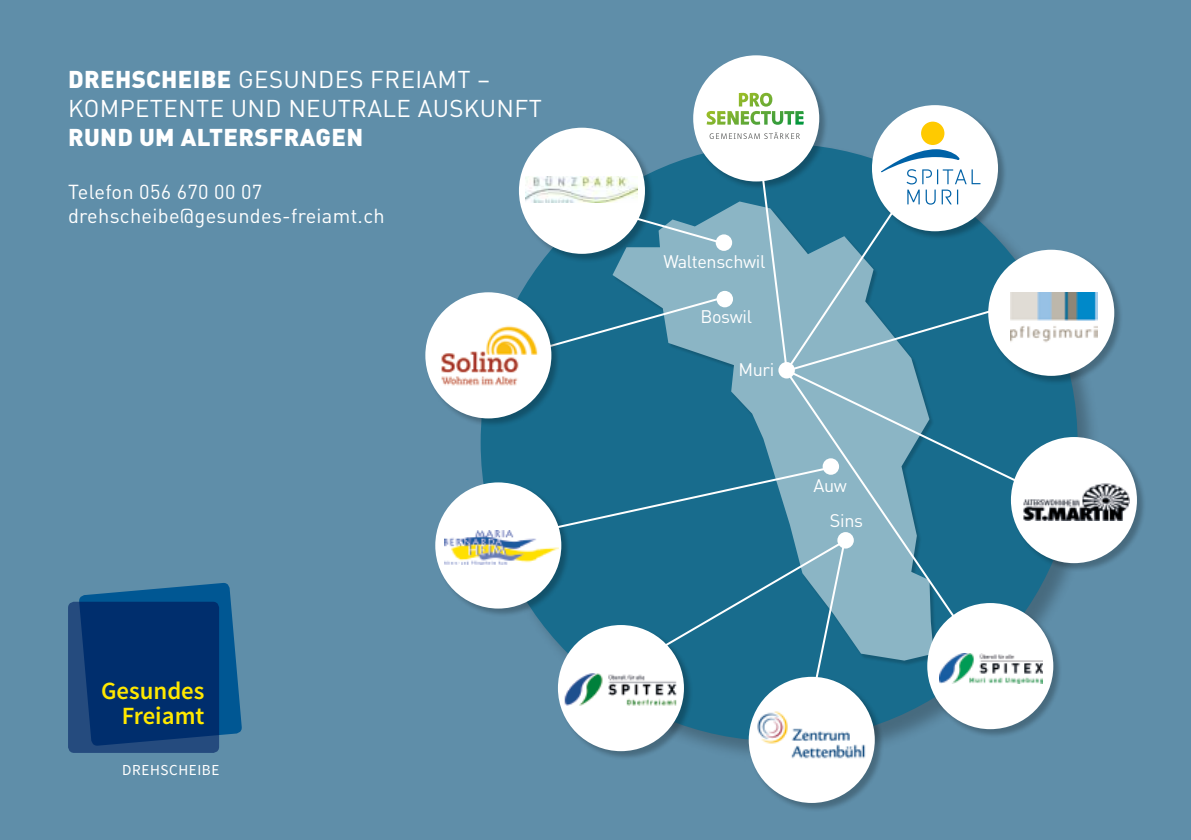
<style>
.page{position:relative;width:1191px;height:840px;background:#fff}
.page>*{position:absolute;margin:0;border:0;box-sizing:border-box;transform-origin:0 0}
.t1{font:600 24.8px/24.8px "Source Sans Pro";color:#ffe800;text-align:right}
.t2{font:24px/28.8px "DIN";letter-spacing:.015em;color:#fff}
.t3{font:900 24px "DIN";letter-spacing:.015em;color:#fff}
.t4{font:20px/24px "DIN";letter-spacing:.015em;color:#fff}
.t5{font:18px "DIN";letter-spacing:-.02em;color:#fff}
.t6{font:15.2px "Source Sans Pro";letter-spacing:.04em;color:#fff}
.s1{font-weight:900}
</style>
<div class="page">
<div style="left:0;top:0;width:1191px;height:839px;background:#5f8ea9"></div>
<div style="left:480px;top:143px;width:620px;height:621px;background:#000;opacity:.25"></div>
<div style="left:480px;top:144px;width:597px;height:596px;background:#186c8d;border-radius:50%"></div>
<div style="left:435px;top:482px;width:135px;height:135px;background:#000;opacity:.25"></div>
<div style="left:435px;top:482px;width:126px;height:126px;background:#fff;border-radius:50%"></div>
<img style="left:444px;top:530px;width:115px;height:34px">
<div style="left:557px;top:624px;width:136px;height:135px;background:#000;opacity:.25"></div>
<div style="left:558px;top:624px;width:126px;height:126px;background:#fff;border-radius:50%"></div>
<img style="left:564px;top:673px;width:113px;height:33px">
<svg style="left:612px;top:624px;width:315px;height:36px;fill:#8bb5c5"></svg>
<div style="left:988px;top:249px;width:135px;height:135px;background:#000;opacity:.25"></div>
<div style="left:988px;top:249px;width:126px;height:126px;background:#fff;border-radius:50%"></div>
<img style="left:1023px;top:292px;width:74px;height:50px">
<div style="left:871px;top:105px;width:136px;height:135px;background:#5f8ea9"></div>
<div style="left:872px;top:105px;width:126px;height:126px;background:#fff;border-radius:50%"></div>
<div style="left:921px;top:121px;width:23px;height:24px;background:#ffca00;border-radius:50%"></div>
<div style="left:1010px;top:436px;width:136px;height:136px;background:#000;opacity:.25"></div>
<div style="left:1011px;top:437px;width:126px;height:126px;background:#fff;border-radius:50%"></div>
<img style="left:1023px;top:483px;width:107px;height:37px">
<div style="left:927px;top:602px;width:135px;height:135px;background:#000;opacity:.25"></div>
<div style="left:927px;top:602px;width:126px;height:126px;background:#fff;border-radius:50%"></div>
<img style="left:939px;top:653px;width:103px;height:30px">
<svg style="left:791px;top:530px;width:168px;height:94px"></svg>
<svg style="left:837px;top:531px;width:17px;height:17px"></svg>
<div style="left:68px;top:601px;width:151px;height:151px;background:#254b7e;border-radius:6px"></div>
<svg style="left:79px;top:583px;width:163px;height:162px"></svg>
<svg style="left:655px;top:537px;width:193px;height:166px"></svg>
<div style="left:693px;top:55px;width:135px;height:135px;background:#000;opacity:.25"></div>
<div style="left:693px;top:55px;width:126px;height:126px;background:#fff;border-radius:50%"></div>
<svg style="left:709px;top:132px;width:91px;height:7px"></svg>
<svg style="left:706px;top:93px;width:98px;height:32px"></svg>
<div style="left:518px;top:127px;width:136px;height:136px;background:#5f8ea9"></div>
<div style="left:519px;top:128px;width:126px;height:126px;background:#fff;border-radius:50%"></div>
<img style="left:525px;top:176px;width:17px;height:26px">
<div style="left:425px;top:292px;width:135px;height:135px;background:#000;opacity:.25"></div>
<div style="left:425px;top:292px;width:126px;height:126px;background:#fff;border-radius:50%"></div>
<img style="left:435px;top:319px;width:107px;height:67px">
<svg style="left:542px;top:149px;width:481px;height:381px"></svg>
<div style="left:748px;top:676px;width:136px;height:135px;background:#000;opacity:.25"></div>
<div style="left:748px;top:676px;width:126px;height:126px;background:#fff;border-radius:50%"></div>
<img style="left:754px;top:710px;width:115px;height:49px">
<p class="t2" style="left:68px;top:65px;width:475px"><span class="s1">DREHSCHEIBE</span> GESUNDES FREIAMT –<br>KOMPETENTE UND NEUTRALE AUSKUNFT</p>
<p class="t3" style="left:68px;top:121px;width:297px">RUND UM ALTERSFRAGEN</p>
<p class="t4" style="left:68px;top:179px;width:318px">Telefon 056 670 00 07 drehscheibe@gesundes-freiamt.ch</p>
<p class="t1" style="left:101px;top:678px;width:105px">Gesundes<br>Freiamt</p>
<p class="t6" style="left:122px;top:760px;width:99px">DREHSCHEIBE</p>
<p class="t5" style="left:663px;top:250px;width:103px">Waltenschwil</p>
<p class="t5" style="left:700px;top:305px;width:53px">Boswil</p>
<p class="t5" style="left:738px;top:358px;width:37px">Muri</p>
<p class="t5" style="left:813px;top:473px;width:35px">Auw</p>
<p class="t5" style="left:830px;top:508px;width:35px">Sins</p>
</div>
